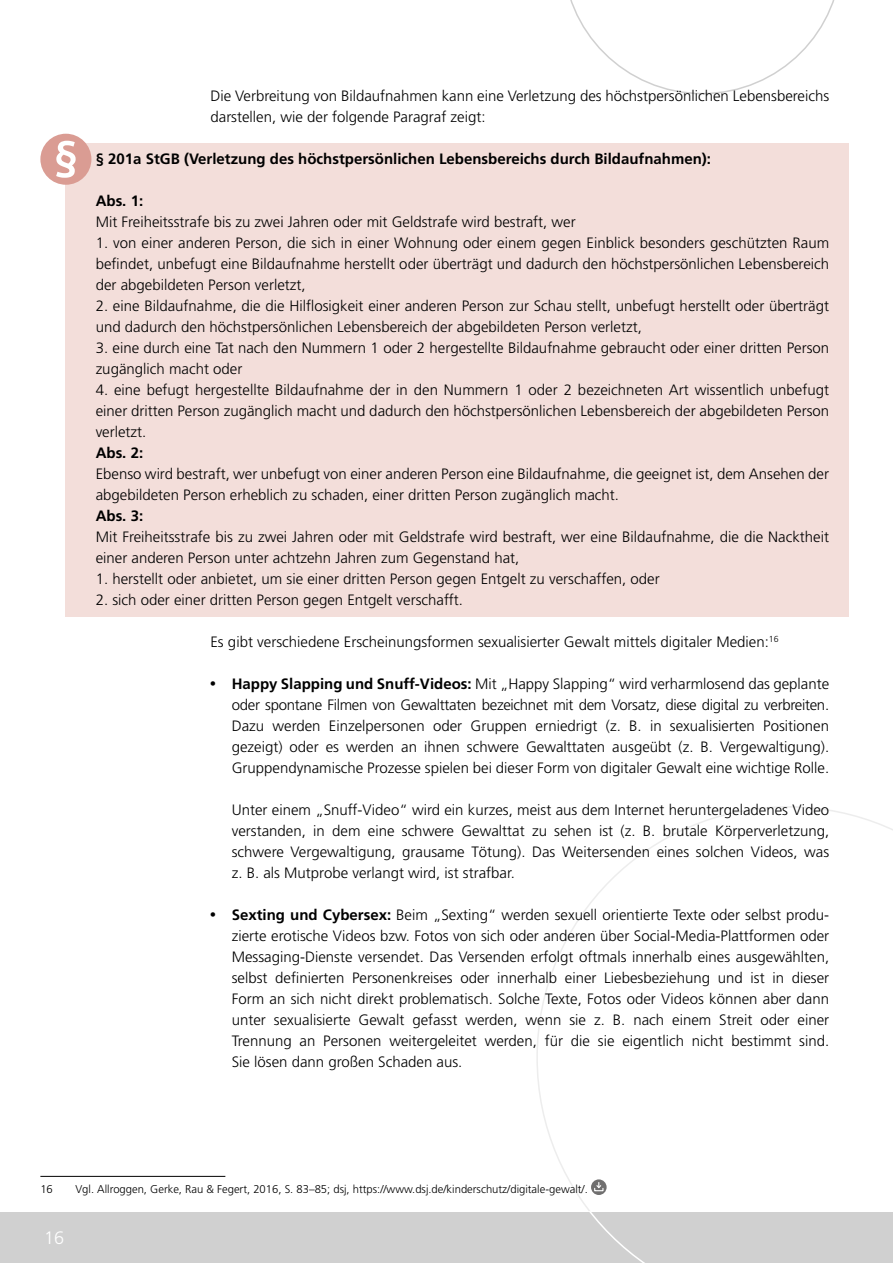
<style>
.page{position:relative;width:893px;height:1263px;background:#fff}
.page>*{position:absolute;margin:0;border:0;box-sizing:border-box;transform-origin:0 0}
.t1{font:300 18px "Frutiger";color:#fff}
.Recht{font:300 15px/21px "Frutiger";color:#000;text-align:justify}
.copy_links2mm{font:300 15px/21px "Frutiger";color:#000}
.Fließtext{font:300 15px "Frutiger";color:#000}
.bold_icon_links{font:700 15px "Frutiger";color:#000}
.Recht-2{font:700 15px "Frutiger";color:#000}
.bold_links{font:700 15px "Frutiger";color:#000}
.Fußnote{font:300 11.25px "Frutiger";color:#000}
.s1{font-family:"Blur";font-weight:500}
.s2{font-weight:700}
</style>
<div class="page">
<svg style="left:536px;top:806px;width:357px;height:405px"></svg>
<svg style="left:570px;top:0;width:265px;height:94px"></svg>
<div style="left:0;top:1212px;width:893px;height:51px;background:#d0d0d0"></div>
<svg style="left:589px;top:1212px;width:56px;height:51px"></svg>
<div style="left:66px;top:143px;width:783px;height:474px;background:#f3deda"></div>
<hr style="left:40px;top:1176px;width:185px;height:1px;background:#000">
<svg style="left:591px;top:1179px;width:16px;height:16px"></svg>
<svg style="left:594px;top:1182px;width:9px;height:9px"></svg>
<div style="left:40px;top:134px;width:51px;height:51px;background:#da9c93;border-radius:50%"></div>
<svg style="left:56px;top:141px;width:20px;height:37px"></svg>
<p class="copy_links2mm" style="left:210px;top:85px;width:620px">Die Verbreitung von Bildaufnahmen kann eine Verletzung des höchstpersönlichen Lebensbereichs darstellen, wie der folgende Paragraf zeigt:</p>
<p class="bold_icon_links" style="left:96px;top:150px;width:617px">§ 201a StGB (Verletzung des höchstpersönlichen Lebensbereichs durch Bildaufnahmen):</p>
<p class="Recht-2" style="left:96px;top:192px;width:49px">Abs. 1:</p>
<p class="Recht" style="left:96px;top:211px;width:482px">Mit Freiheitsstrafe bis zu zwei Jahren oder mit Geldstrafe wird bestraft, wer</p>
<p class="Recht" style="left:96px;top:232px;width:735px">1. von einer anderen Person, die sich in einer Wohnung oder einem gegen Einblick besonders geschützten Raum befindet, unbefugt eine Bildaufnahme herstellt oder überträgt und dadurch den höchstpersönlichen Lebensbereich der abgebildeten Person verletzt,</p>
<p class="Recht" style="left:96px;top:295px;width:735px">2. eine Bildaufnahme, die die Hilflosigkeit einer anderen Person zur Schau stellt, unbefugt herstellt oder überträgt und dadurch den höchstpersönlichen Lebensbereich der abgebildeten Person verletzt,</p>
<p class="Recht" style="left:96px;top:337px;width:735px">3. eine durch eine Tat nach den Nummern 1 oder 2 hergestellte Bildaufnahme gebraucht oder einer dritten Person zugänglich macht oder</p>
<p class="Recht" style="left:96px;top:379px;width:735px">4. eine befugt hergestellte Bildaufnahme der in den Nummern 1 oder 2 bezeichneten Art wissentlich unbefugt einer dritten Person zugänglich macht und dadurch den höchstpersönlichen Lebensbereich der abgebildeten Person verletzt.</p>
<p class="bold_links" style="left:96px;top:444px;width:49px">Abs. 2:</p>
<p class="Recht" style="left:96px;top:463px;width:735px">Ebenso wird bestraft, wer unbefugt von einer anderen Person eine Bildaufnahme, die geeignet ist, dem Ansehen der abgebildeten Person erheblich zu schaden, einer dritten Person zugänglich macht.</p>
<p class="Recht-2" style="left:96px;top:507px;width:49px">Abs. 3:</p>
<p class="Recht" style="left:96px;top:526px;width:735px">Mit Freiheitsstrafe bis zu zwei Jahren oder mit Geldstrafe wird bestraft, wer eine Bildaufnahme, die die Nacktheit einer anderen Person unter achtzehn Jahren zum Gegenstand hat,</p>
<p class="Recht" style="left:96px;top:568px;width:565px">1. herstellt oder anbietet, um sie einer dritten Person gegen Entgelt zu verschaffen, oder</p>
<p class="Recht" style="left:96px;top:589px;width:369px">2. sich oder einer dritten Person gegen Entgelt verschafft.</p>
<p class="Fließtext" style="left:210px;top:633px;width:570px">Es gibt verschiedene Erscheinungsformen sexualisierter Gewalt mittels digitaler Medien:<sup>16</sup></p>
<p class="Recht" style="left:232px;top:673px;width:599px;text-indent:-21px"><span class="s1">•</span> <span class="s2">Happy Slapping und Snuff-Videos:</span> Mit „Happy Slapping“ wird verharmlosend das geplante oder spontane Filmen von Gewalttaten bezeichnet mit dem Vorsatz, diese digital zu verbreiten.<br>Dazu werden Einzelpersonen oder Gruppen erniedrigt (z. B. in sexualisierten Positionen gezeigt) oder es werden an ihnen schwere Gewalttaten ausgeübt (z. B. Vergewaltigung).<br>Gruppendynamische Prozesse spielen bei dieser Form von digitaler Gewalt eine wichtige Rolle.</p>
<p class="Recht" style="left:232px;top:799px;width:599px">Unter einem „Snuff-Video“ wird ein kurzes, meist aus dem Internet heruntergeladenes Video verstanden, in dem eine schwere Gewalttat zu sehen ist (z. B. brutale Körperverletzung, schwere Vergewaltigung, grausame Tötung). Das Weitersenden eines solchen Videos, was z. B. als Mutprobe verlangt wird, ist strafbar.</p>
<p class="Recht" style="left:232px;top:904px;width:599px;text-indent:-21px"><span class="s1">•</span> <span class="s2">Sexting und Cybersex:</span> Beim „Sexting“ werden sexuell orientierte Texte oder selbst produ&shy;zierte erotische Videos bzw. Fotos von sich oder anderen über Social-Media-Plattformen oder Messaging-Dienste versendet. Das Versenden erfolgt oftmals innerhalb eines ausgewählten, selbst definierten Personenkreises oder innerhalb einer Liebesbeziehung und ist in dieser Form an sich nicht direkt problematisch. Solche Texte, Fotos oder Videos können aber dann unter sexualisierte Gewalt gefasst werden, wenn sie z. B. nach einem Streit oder einer Trennung an Personen weitergeleitet werden, für die sie eigentlich nicht bestimmt sind.<br>Sie lösen dann großen Schaden aus.</p>
<p class="Fußnote" style="left:40px;top:1182px;width:14px">16</p>
<p class="Fußnote" style="left:75px;top:1182px;width:514px">Vgl. Allroggen, Gerke, Rau &amp; Fegert, 2016, S. 83–85; dsj, https://www.dsj.de/kinderschutz/digitale-gewalt/.</p>
<p class="t1" style="left:44px;top:1228px;width:22px">16</p>
</div>
